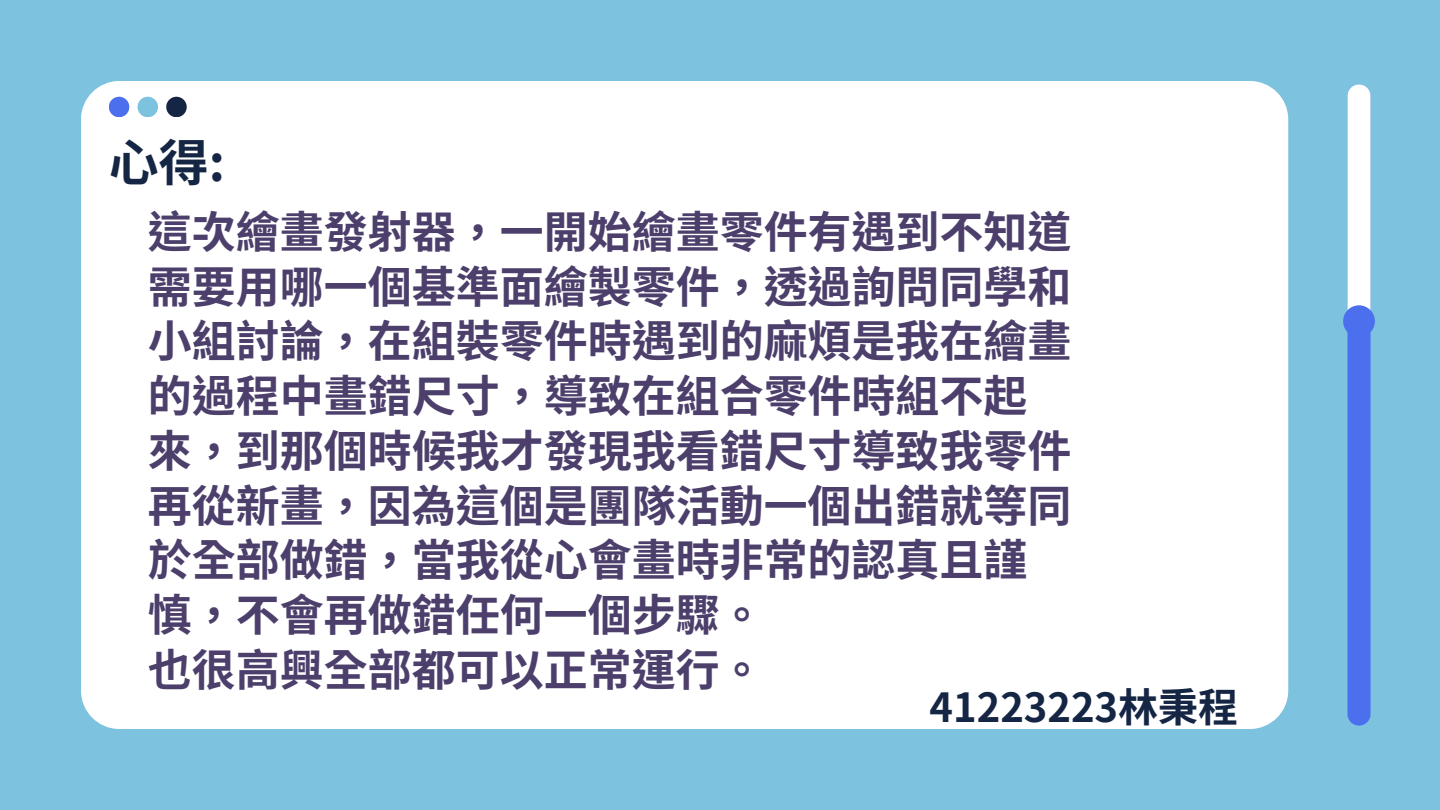
<style>
.page{position:relative;width:1440px;height:810px;background:#7dc2df}
.page>*{position:absolute;margin:0;border:0;box-sizing:border-box;transform-origin:0 0}
.t1{font:700 50px "Noto Sans TC";color:#152544}
.t2{font:700 44px/54.8px "Noto Sans TC";color:#4c3f6b}
.t3{font:700 40px "Noto Sans TC";color:#152544}
</style>
<div class="page">
<div style="left:81px;top:81px;width:1207px;height:648px;background:#fff;border-radius:38px"></div>
<div style="left:109px;top:97px;width:20px;height:20px;background:#4b6fed;border-radius:50%"></div>
<div style="left:138px;top:97px;width:20px;height:20px;background:#7dc2df;border-radius:50%"></div>
<div style="left:166px;top:97px;width:21px;height:20px;background:#152544;border-radius:50%"></div>
<div style="left:1347px;top:84px;width:24px;height:642px;background:#4b6fed;border-radius:12px"></div>
<div style="left:1347px;top:84px;width:24px;height:245px;background:#fff;border-radius:12px"></div>
<div style="left:1343px;top:305px;width:32px;height:32px;background:#4b6fed;border-radius:50%"></div>
<h1 class="t1" style="left:109px;top:123px;width:118px">心得:</h1>
<p class="t2" style="left:148px;top:201px;width:925px">這次繪畫發射器，一開始繪畫零件有遇到不知道需要用哪一個基準面繪製零件，透過詢問同學和小組討論，在組裝零件時遇到的麻煩是我在繪畫的過程中畫錯尺寸，導致在組合零件時組不起來，到那個時候我才發現我看錯尺寸導致我零件再從新畫，因為這個是團隊活動一個出錯就等同於全部做錯，當我從心會畫時非常的認真且謹慎，不會再做錯任何一個步驟。</p>
<p class="t2" style="left:148px;top:639px;width:617px">也很高興全部都可以正常運行。</p>
<p class="t3" style="left:930px;top:675px;width:310px">41223223林秉程</p>
</div>
